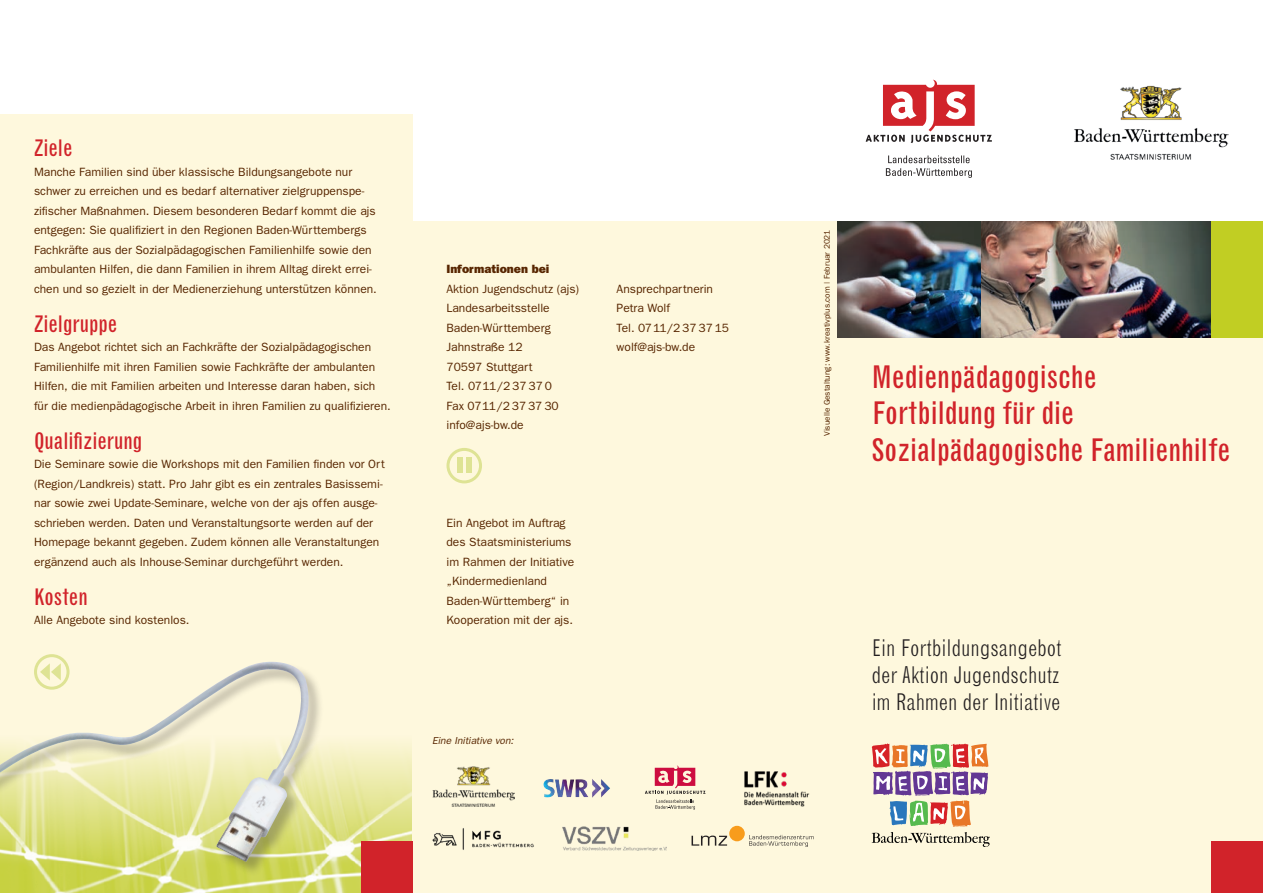
<style>
.page{position:relative;width:1263px;height:893px;background:#fff}
.page>*{position:absolute;margin:0;border:0;box-sizing:border-box;transform-origin:0 0}
.t1{font:condensed 30.75px/36.9px "Grotesque";color:#d1232a}
.t2{font:300 condensed 22.5px/27px "Grotesque";color:#231f20;text-align:justify}
.t3{font:condensed 22.5px "Grotesque";color:#d1232a}
.t4{font:12px/19.5px "Franklin Gothic";color:#572500}
.t5{font:800 12px "Franklin Gothic";color:#572500}
.t6{font:italic 10.2px "Franklin Gothic";color:#572500}
.t7{font:8.25px "Franklin Gothic";color:#572500}
</style>
<div class="page">
<div style="left:0;top:115px;width:412px;height:778px;background:#fef8dd"></div>
<img style="left:0;top:744px;width:412px;height:149px">
<div style="left:412px;top:221px;width:851px;height:672px;background:#fef8dd"></div>
<div style="left:361px;top:842px;width:51px;height:51px;background:#d1232a"></div>
<div style="left:1212px;top:842px;width:51px;height:51px;background:#d1232a"></div>
<img style="left:838px;top:221px;width:143px;height:116px">
<img style="left:981px;top:221px;width:231px;height:116px">
<div style="left:1212px;top:221px;width:51px;height:116px;background:#c1ce23"></div>
<div style="left:34px;top:654px;width:36px;height:36px;border:3px solid #dee394;border-radius:50%"></div>
<div style="left:446px;top:448px;width:36px;height:35px;border:3px solid #dee394;border-radius:50%"></div>
<div style="left:457px;top:457px;width:5px;height:16px;background:#dee394"></div>
<div style="left:466px;top:457px;width:6px;height:16px;background:#dee394"></div>
<svg style="left:872px;top:743px;width:118px;height:104px"></svg>
<svg style="left:886px;top:155px;width:86px;height:23px"></svg>
<svg style="left:866px;top:80px;width:126px;height:63px"></svg>
<div style="left:0;top:661px;width:325px;height:216px;background:#231f20;opacity:.3"></div>
<img style="left:0;top:662px;width:310px;height:200px">
<img style="left:1074px;top:85px;width:154px;height:75px">
<div style="left:729px;top:826px;width:16px;height:15px;background:#f89c1c;border-radius:50%"></div>
<svg style="left:691px;top:836px;width:36px;height:10px"></svg>
<svg style="left:749px;top:835px;width:65px;height:12px"></svg>
<img style="left:543px;top:779px;width:67px;height:19px">
<img style="left:432px;top:828px;width:102px;height:22px">
<img style="left:433px;top:767px;width:82px;height:39px">
<img style="left:563px;top:826px;width:103px;height:24px">
<img style="left:744px;top:771px;width:66px;height:36px">
<svg style="left:645px;top:765px;width:60px;height:45px"></svg>
<h2 class="t3" style="left:34px;top:135px;width:40px">Ziele</h2>
<p class="t4" style="left:34px;top:162px;width:344px">Manche Familien sind über klassische Bildungsangebote nur schwer zu erreichen und es bedarf alternativer zielgruppenspe&shy;zifischer Maßnahmen. Diesem besonderen Bedarf kommt die ajs entgegen: Sie qualifiziert in den Regionen Baden-Württembergs Fachkräfte aus der Sozialpädagogischen Familienhilfe sowie den ambulanten Hilfen, die dann Familien in ihrem Alltag direkt errei&shy;chen und so gezielt in der Medienerziehung unterstützen können.</p>
<h2 class="t3" style="left:34px;top:311px;width:85px">Zielgruppe</h2>
<p class="t4" style="left:34px;top:337px;width:358px">Das Angebot richtet sich an Fachkräfte der Sozialpädagogischen Familienhilfe mit ihren Familien sowie Fachkräfte der ambulanten Hilfen, die mit Familien arbeiten und Interesse daran haben, sich für die medienpädagogische Arbeit in ihren Familien zu qualifizieren.</p>
<h2 class="t3" style="left:34px;top:428px;width:110px">Qualifizierung</h2>
<p class="t4" style="left:34px;top:454px;width:352px">Die Seminare sowie die Workshops mit den Familien finden vor Ort (Region/Landkreis) statt. Pro Jahr gibt es ein zentrales Basissemi&shy;nar sowie zwei Update-Seminare, welche von der ajs offen ausge&shy;schrieben werden. Daten und Veranstaltungsorte werden auf der Homepage bekannt gegeben. Zudem können alle Veranstaltungen ergänzend auch als Inhouse-Seminar durchgeführt werden.</p>
<h2 class="t3" style="left:34px;top:584px;width:55px">Kosten</h2>
<p class="t4" style="left:34px;top:610px;width:157px">Alle Angebote sind kostenlos.</p>
<p class="t5" style="left:446px;top:262px;width:104px">Informationen bei</p>
<p class="t4" style="left:446px;top:279px;width:134px">Aktion Jugendschutz (ajs)<br>Landesarbeitsstelle<br>Baden-Württemberg<br>Jahnstraße 12<br>70597 Stuttgart<br>Tel. 0711/2 37 37 0<br>Fax 0711/2 37 37 30 info@ajs-bw.de</p>
<p class="t4" style="left:446px;top:513px;width:129px">Ein Angebot im Auftrag des Staatsministeriums im Rahmen der Initiative „Kindermedienland<br>Baden-Württemberg“ in<br>Kooperation mit der ajs.</p>
<p class="t4" style="left:617px;top:279px;width:114px">Ansprechpartnerin<br>Petra Wolf<br>Tel. 0711/2 37 37 15 wolf@ajs-bw.de</p>
<p class="t6" style="left:432px;top:734px;width:83px">Eine Initiative von:</p>
<p class="t7" style="left:822px;top:436px;width:208px;rotate:-90deg">Visuelle Gestaltung: www.kreativplus.com | Februar 2021</p>
<h1 class="t1" style="left:872px;top:359px;width:360px">Medienpädagogische<br>Fortbildung für die<br>Sozialpädagogische Familienhilfe</h1>
<h2 class="t2" style="left:872px;top:634px;width:191px">Ein Fortbildungsangebot der Aktion Jugendschutz im Rahmen der Initiative</h2>
</div>
